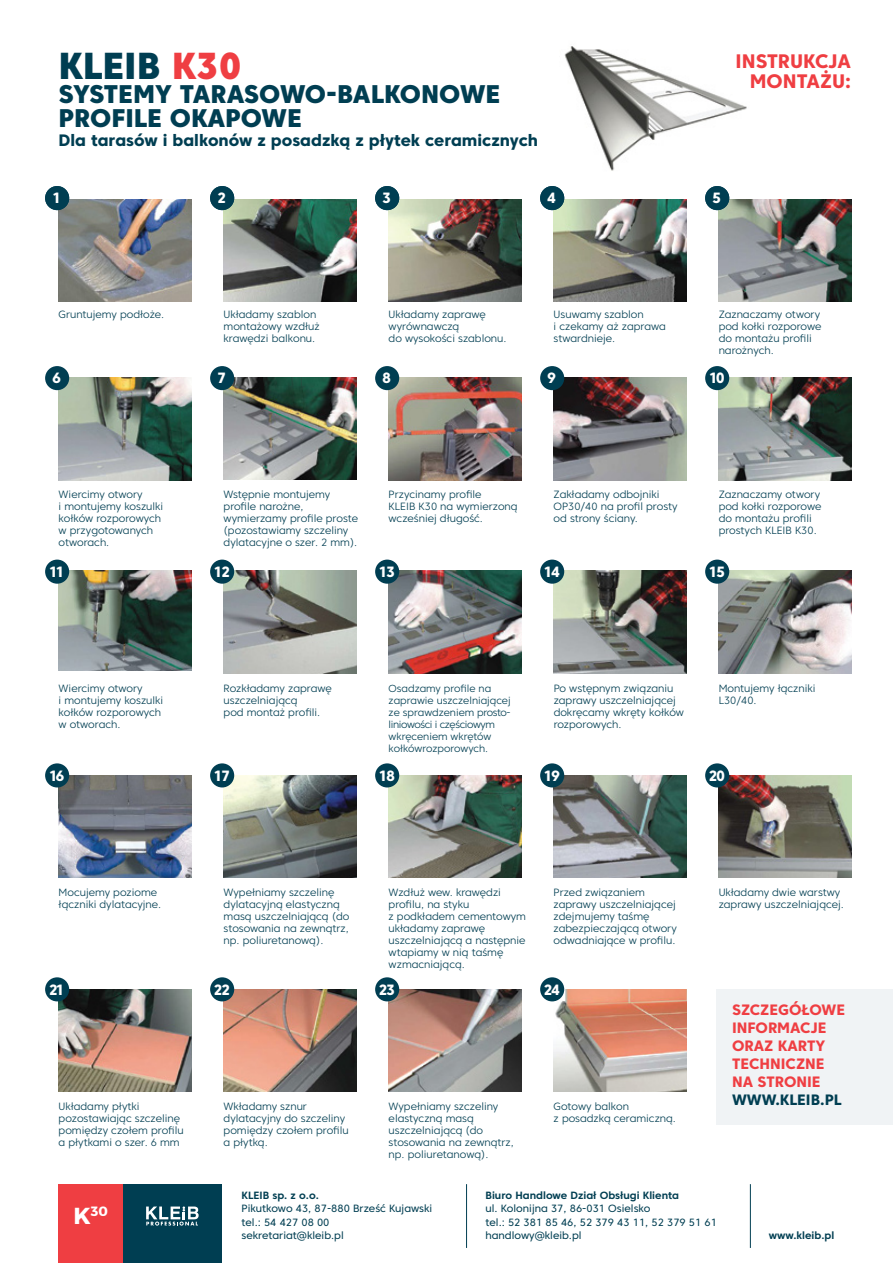
<style>
.page{position:relative;width:893px;height:1263px;background:#fff}
.page>*{position:absolute;margin:0;border:0;box-sizing:border-box;transform-origin:0 0}
.t1{font:800 37.5px "Core Sans C 85";color:#003e52}
.t2{font:800 25.5px/24px "Core Sans C 85";color:#003e52}
.t3{font:800 19.5px/19.5px "Core Sans C 75";color:#ef3e42;text-align:right}
.t4{font:800 16.5px "Core Sans C 75";color:#003e52}
.t5{font:800 15px/18px "Core Sans C 75";color:#ef3e42}
.t6{font:800 15px "Core Sans C 75";color:#003e52}
.t7{font:800 14.85px "Core Sans C 75";letter-spacing:-.1em;color:#fff}
.t8{font:700 13.5px "Montserrat";color:#fff}
.t9{font:300 10.5px/12px "Core Sans C 35";color:#003e52}
.t10{font:10.5px/13.5px "Core Sans C 45";color:#003e52}
.t11{font:700 10.5px "Core Sans C 65";color:#003e52}
.t12{font:300 10.2px/12px "Core Sans C 35";color:#003e52}
.s1{color:#ef3e42}
.s2{font-size:23.1px}
</style>
<div class="page">
<div style="left:717px;top:989px;width:176px;height:136px;background:#f0f3f5"></div>
<div style="left:123px;top:1184px;width:99px;height:79px;background:#003e52"></div>
<svg style="left:146px;top:1206px;width:53px;height:19px"></svg>
<hr style="left:466px;top:1184px;width:1px;height:64px;background:#003e52">
<hr style="left:750px;top:1184px;width:1px;height:64px;background:#003e52">
<img style="left:59px;top:200px;width:132px;height:102px">
<img style="left:59px;top:378px;width:132px;height:102px">
<img style="left:59px;top:571px;width:132px;height:99px">
<img style="left:59px;top:775px;width:132px;height:103px">
<img style="left:224px;top:200px;width:132px;height:102px">
<img style="left:224px;top:378px;width:132px;height:102px">
<img style="left:224px;top:571px;width:132px;height:102px">
<img style="left:224px;top:775px;width:132px;height:103px">
<img style="left:389px;top:200px;width:132px;height:102px">
<img style="left:389px;top:378px;width:132px;height:102px">
<img style="left:389px;top:571px;width:132px;height:102px">
<img style="left:389px;top:775px;width:132px;height:103px">
<img style="left:554px;top:200px;width:132px;height:102px">
<img style="left:554px;top:378px;width:132px;height:102px">
<img style="left:554px;top:571px;width:132px;height:102px">
<img style="left:554px;top:775px;width:132px;height:103px">
<img style="left:719px;top:200px;width:132px;height:102px">
<img style="left:719px;top:378px;width:132px;height:102px">
<img style="left:719px;top:571px;width:132px;height:102px">
<img style="left:719px;top:775px;width:132px;height:103px">
<div style="left:45px;top:186px;width:24px;height:24px;background:#003e52;border-radius:50%"></div>
<div style="left:210px;top:186px;width:24px;height:24px;background:#003e52;border-radius:50%"></div>
<div style="left:375px;top:186px;width:24px;height:24px;background:#003e52;border-radius:50%"></div>
<div style="left:540px;top:186px;width:24px;height:24px;background:#003e52;border-radius:50%"></div>
<div style="left:705px;top:186px;width:24px;height:24px;background:#003e52;border-radius:50%"></div>
<div style="left:45px;top:366px;width:24px;height:24px;background:#003e52;border-radius:50%"></div>
<div style="left:210px;top:366px;width:24px;height:24px;background:#003e52;border-radius:50%"></div>
<div style="left:375px;top:366px;width:24px;height:24px;background:#003e52;border-radius:50%"></div>
<div style="left:540px;top:366px;width:24px;height:24px;background:#003e52;border-radius:50%"></div>
<div style="left:705px;top:366px;width:24px;height:24px;background:#003e52;border-radius:50%"></div>
<div style="left:45px;top:560px;width:24px;height:24px;background:#003e52;border-radius:50%"></div>
<div style="left:210px;top:560px;width:24px;height:24px;background:#003e52;border-radius:50%"></div>
<div style="left:375px;top:560px;width:24px;height:24px;background:#003e52;border-radius:50%"></div>
<div style="left:540px;top:560px;width:24px;height:24px;background:#003e52;border-radius:50%"></div>
<div style="left:705px;top:560px;width:24px;height:24px;background:#003e52;border-radius:50%"></div>
<div style="left:45px;top:763px;width:24px;height:24px;background:#003e52;border-radius:50%"></div>
<div style="left:210px;top:763px;width:24px;height:24px;background:#003e52;border-radius:50%"></div>
<div style="left:375px;top:763px;width:24px;height:24px;background:#003e52;border-radius:50%"></div>
<div style="left:540px;top:763px;width:24px;height:24px;background:#003e52;border-radius:50%"></div>
<div style="left:705px;top:763px;width:24px;height:24px;background:#003e52;border-radius:50%"></div>
<img style="left:59px;top:989px;width:132px;height:103px">
<img style="left:224px;top:989px;width:132px;height:103px">
<img style="left:389px;top:989px;width:132px;height:103px">
<img style="left:554px;top:989px;width:132px;height:103px">
<div style="left:45px;top:977px;width:24px;height:24px;background:#003e52;border-radius:50%"></div>
<div style="left:210px;top:977px;width:24px;height:24px;background:#003e52;border-radius:50%"></div>
<div style="left:375px;top:977px;width:24px;height:24px;background:#003e52;border-radius:50%"></div>
<div style="left:540px;top:977px;width:24px;height:24px;background:#003e52;border-radius:50%"></div>
<img style="left:564px;top:46px;width:183px;height:125px">
<div style="left:59px;top:1184px;width:64px;height:79px;background:#ef3e42"></div>
<h1 class="t1" style="left:59px;top:42px;width:184px">KLEIB <span class="s1">K30</span></h1>
<h2 class="t2" style="left:59px;top:82px;width:443px">SYSTEMY TARASOWO-BALKONOWE<br>PROFILE OKAPOWE</h2>
<h3 class="t4" style="left:59px;top:130px;width:481px">Dla tarasów i balkonów z posadzką z płytek ceramicznych</h3>
<h3 class="t3" style="left:736px;top:51px;width:117px">INSTRUKCJA<br>MONTAŻU:</h3>
<h3 class="t7" style="left:52px;top:189px;width:11px">1</h3>
<h3 class="t7" style="left:217px;top:189px;width:11px">2</h3>
<h3 class="t7" style="left:382px;top:189px;width:11px">3</h3>
<h3 class="t7" style="left:547px;top:189px;width:11px">4</h3>
<h3 class="t7" style="left:712px;top:189px;width:11px">5</h3>
<p class="t9" style="left:59px;top:309px;width:107px">Gruntujemy podłoże.</p>
<p class="t9" style="left:224px;top:309px;width:98px">Układamy szablon montażowy wzdłuż krawędzi balkonu.</p>
<p class="t9" style="left:389px;top:309px;width:119px">Układamy zaprawę wyrównawczą<br>do wysokości szablonu.</p>
<p class="t9" style="left:554px;top:309px;width:114px">Usuwamy szablon<br>i czekamy aż zaprawa stwardnieje.</p>
<p class="t9" style="left:719px;top:309px;width:104px">Zaznaczamy otwory pod kołki rozporowe do montażu profili narożnych.</p>
<h3 class="t7" style="left:52px;top:369px;width:11px">6</h3>
<h3 class="t7" style="left:217px;top:369px;width:11px">7</h3>
<h3 class="t7" style="left:382px;top:369px;width:11px">8</h3>
<h3 class="t7" style="left:547px;top:369px;width:11px">9</h3>
<h3 class="t7" style="left:709px;top:369px;width:17px">10</h3>
<p class="t9" style="left:59px;top:489px;width:106px">Wiercimy otwory<br>i montujemy koszulki kołków rozporowych w przygotowanych otworach.</p>
<p class="t9" style="left:224px;top:489px;width:136px">Wstępnie montujemy profile narożne, wymierzamy profile proste (pozostawiamy szczeliny dylatacyjne o szer. 2 mm).</p>
<p class="t9" style="left:389px;top:489px;width:130px">Przycinamy profile<br>KLEIB K30 na wymierzoną wcześniej długość.</p>
<p class="t9" style="left:554px;top:489px;width:125px">Zakładamy odbojniki<br>OP30/40 na profil prosty od strony ściany.</p>
<p class="t9" style="left:719px;top:489px;width:104px">Zaznaczamy otwory pod kołki rozporowe do montażu profili prostych KLEIB K30.</p>
<h3 class="t7" style="left:49px;top:562px;width:17px">11</h3>
<h3 class="t7" style="left:213px;top:562px;width:18px">12</h3>
<h3 class="t7" style="left:378px;top:562px;width:18px">13</h3>
<h3 class="t7" style="left:543px;top:562px;width:18px">14</h3>
<h3 class="t7" style="left:708px;top:562px;width:18px">15</h3>
<p class="t9" style="left:59px;top:682px;width:106px">Wiercimy otwory<br>i montujemy koszulki kołków rozporowych w otworach.</p>
<p class="t9" style="left:224px;top:682px;width:110px">Rozkładamy zaprawę uszczelniającą<br>pod montaż profili.</p>
<p class="t12" style="left:389px;top:682px;width:124px">Osadzamy profile na zaprawie uszczelniającej ze sprawdzeniem prosto&shy;liniowości i częściowym wkręceniem wkrętów kołkówrozporowych.</p>
<p class="t9" style="left:554px;top:682px;width:132px">Po wstępnym związaniu zaprawy uszczelniającej dokręcamy wkręty kołków rozporowych.</p>
<p class="t9" style="left:719px;top:682px;width:98px">Montujemy łączniki<br>L30/40.</p>
<h3 class="t7" style="left:49px;top:766px;width:17px">16</h3>
<h3 class="t7" style="left:213px;top:766px;width:18px">17</h3>
<h3 class="t7" style="left:378px;top:766px;width:18px">18</h3>
<h3 class="t7" style="left:543px;top:766px;width:18px">19</h3>
<h3 class="t7" style="left:708px;top:766px;width:18px">20</h3>
<p class="t9" style="left:59px;top:886px;width:104px">Mocujemy poziome łączniki dylatacyjne.</p>
<p class="t9" style="left:224px;top:886px;width:127px">Wypełniamy szczelinę dylatacyjną elastyczną masą uszczelniającą (do stosowania na zewnątrz, np. poliuretanową).</p>
<p class="t9" style="left:389px;top:886px;width:139px">Wzdłuż wew. krawędzi profilu, na styku<br>z podkładem cementowym układamy zaprawę uszczelniającą a następnie wtapiamy w nią taśmę wzmacniającą.</p>
<p class="t9" style="left:554px;top:886px;width:125px">Przed związaniem zaprawy uszczelniającej zdejmujemy taśmę zabezpieczającą otwory odwadniające w profilu.</p>
<p class="t9" style="left:719px;top:886px;width:127px">Układamy dwie warstwy zaprawy uszczelniającej.</p>
<h3 class="t7" style="left:49px;top:980px;width:17px">21</h3>
<h3 class="t7" style="left:213px;top:980px;width:18px">22</h3>
<h3 class="t7" style="left:378px;top:980px;width:18px">23</h3>
<h3 class="t7" style="left:543px;top:980px;width:18px">24</h3>
<p class="t9" style="left:59px;top:1100px;width:127px">Układamy płytki pozostawiając szczelinę pomiędzy czołem profilu a płytkami o szer. 6 mm</p>
<p class="t9" style="left:224px;top:1100px;width:127px">Wkładamy sznur dylatacyjny do szczeliny pomiędzy czołem profilu a płytką.</p>
<p class="t9" style="left:389px;top:1100px;width:127px">Wypełniamy szczeliny elastyczną masą uszczelniającą (do stosowania na zewnątrz, np. poliuretanową).</p>
<p class="t9" style="left:554px;top:1100px;width:124px">Gotowy balkon<br>z posadzką ceramiczną.</p>
<p class="t8" style="left:74px;top:1203px;width:36px"><span class="s2">K</span>30</p>
<p class="t11" style="left:242px;top:1188px;width:79px">KLEIB sp. z o.o.</p>
<p class="t10" style="left:242px;top:1201px;width:192px">Pikutkowo 43, 87-880 Brześć Kujawski tel.: 54 427 08 00 sekretariat@kleib.pl</p>
<p class="t11" style="left:485px;top:1188px;width:195px">Biuro Handlowe Dział Obsługi Klienta</p>
<p class="t10" style="left:485px;top:1201px;width:233px">ul. Kolonijna 37, 86-031 Osielsko<br>tel.: 52 381 85 46, 52 379 43 11, 52 379 51 61 handlowy@kleib.pl</p>
<h3 class="t5" style="left:732px;top:1001px;width:115px">SZCZEGÓŁOWE<br>INFORMACJE<br>ORAZ KARTY<br>TECHNICZNE<br>NA STRONIE</h3>
<h3 class="t6" style="left:732px;top:1091px;width:111px">WWW.KLEIB.PL</h3>
<p class="t11" style="left:769px;top:1228px;width:67px">www.kleib.pl</p>
</div>
